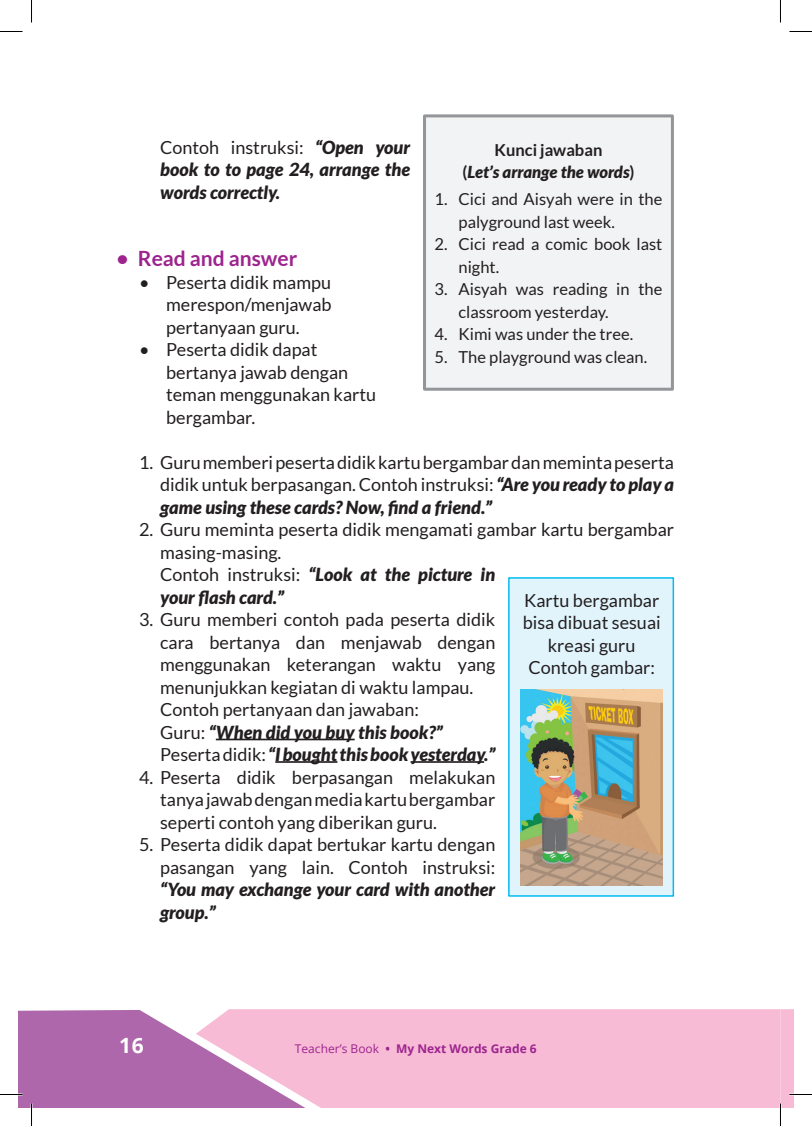
<style>
.page{position:relative;width:812px;height:1126px;background:#fff}
.page>*{position:absolute;margin:0;border:0;box-sizing:border-box;transform-origin:0 0}
.t1{font:700 21px "Lato";color:#9d248e}
.t2{font:700 21px "Open Sans";color:#fff}
.t3{font:18px/22.5px "Lato";color:#231f20;text-align:justify}
.t4{font:italic 900 18px/22.5px "Lato";color:#231f20;text-align:justify}
.t5{font:16.5px/22.5px "Lato";color:#231f20}
.t6{font:italic 900 16.5px/22.5px "Lato";color:#231f20;text-align:center}
.t7{font:700 12px "Open Sans";color:#9d248e}
.s1{font-weight:400;font-style:normal}
.s2{font-weight:700;font-style:normal}
.s3{font-weight:900;font-style:italic}
.s4{font-weight:400}
</style>
<div class="page">
<div style="left:228px;top:1009px;width:552px;height:98px;background:#f7bbd6"></div>
<hr style="left:216px;top:739px;width:138px;height:1px;background:#231f20">
<hr style="left:275px;top:761px;width:62px;height:2px;background:#231f20">
<hr style="left:410px;top:761px;width:74px;height:2px;background:#231f20">
<div style="left:424px;top:116px;width:248px;height:273px;background:#f2f3f4"></div>
<div style="left:423px;top:114px;width:250px;height:277px;border:3px solid #939598"></div>
<div style="left:508px;top:577px;width:166px;height:320px;background:#e1f4fc;border:2px solid #01bdf2"></div>
<img style="left:520px;top:690px;width:142px;height:195px">
<hr style="left:779px;top:1103px;width:2px;height:23px;background:#fff">
<svg style="left:0;top:31px;width:22px;height:1px"></svg>
<svg style="left:789px;top:31px;width:22px;height:1px"></svg>
<svg style="left:31px;top:0;width:1px;height:22px"></svg>
<svg style="left:0;top:1010px;width:321px;height:116px"></svg>
<svg style="left:780px;top:0;width:1px;height:22px"></svg>
<svg style="left:780px;top:1009px;width:31px;height:117px"></svg>
<p class="t4" style="left:160px;top:136px;width:251px"><span class="s1">Contoh instruksi:</span> “Open your book to to page 24, arrange the words correctly.</p>
<p class="t6" style="left:462px;top:139px;width:173px"><span class="s2">Kunci jawaban<br>(</span>Let’s arrange the words<span class="s2">)</span></p>
<p class="t5" style="left:458px;top:188px;width:205px;text-indent:-24px">1. Cici and Aisyah were in the palyground last week.</p>
<p class="t5" style="left:458px;top:233px;width:205px;text-indent:-24px">2. Cici read a comic book last night.</p>
<p class="t5" style="left:458px;top:278px;width:205px;text-indent:-24px">3. Aisyah was reading in the classroom yesterday.</p>
<p class="t5" style="left:434px;top:323px;width:200px">4. Kimi was under the tree.</p>
<p class="t5" style="left:434px;top:345px;width:214px">5. The playground was clean.</p>
<p class="t1" style="left:117px;top:246px;width:182px">• Read and answer</p>
<p class="t3" style="left:166px;top:271px;width:167px;text-indent:-27px">• Peserta didik mampu merespon/menjawab pertanyaan guru.</p>
<p class="t3" style="left:166px;top:338px;width:211px;text-align:left;text-indent:-27px">• Peserta didik dapat bertanya jawab dengan teman menggunakan kartu bergambar.</p>
<p class="t3" style="left:160px;top:451px;width:515px;text-indent:-21px">1. Guru memberi peserta didik kartu bergambar dan meminta peserta didik untuk berpasangan. Contoh instruksi: <span class="s3">“Are you ready to play a game using these cards? Now, find a friend.”</span></p>
<p class="t3" style="left:160px;top:518px;width:515px;text-align:left;text-indent:-21px">2. Guru meminta peserta didik mengamati gambar kartu bergambar masing-masing.<br>Contoh instruksi: <span class="s3">“Look at the picture in<br>your flash card.”</span></p>
<p class="t3" style="left:160px;top:608px;width:336px;text-align:left;text-indent:-21px">3. Guru memberi contoh pada peserta didik cara bertanya dan menjawab dengan menggunakan keterangan waktu yang menunjukkan kegiatan di waktu lampau.<br>Contoh pertanyaan dan jawaban:<br>Guru: <span class="s3">“When did you buy this book?” </span>Peserta didik: <span class="s3">“I bought this book yesterday.”</span></p>
<p class="t3" style="left:160px;top:766px;width:336px;text-indent:-21px">4. Peserta didik berpasangan melakukan tanya jawab dengan media kartu bergambar seperti contoh yang diberikan guru.</p>
<p class="t3" style="left:139px;top:833px;width:357px;text-align:right">5. Peserta didik dapat bertukar kartu dengan pasangan yang lain. Contoh instruksi:</p>
<p class="t4" style="left:160px;top:878px;width:336px">“You may exchange your card with another group.”</p>
<p class="t3" style="left:522px;top:589px;width:139px;text-align:center">Kartu bergambar bisa dibuat sesuai kreasi guru<br>Contoh gambar:</p>
<p class="t2" style="left:119px;top:1030px;width:26px">16</p>
<p class="t7" style="left:295px;top:1040px;width:243px"><span class="s4">Teacher’s Book</span> • My Next Words Grade 6</p>
</div>
